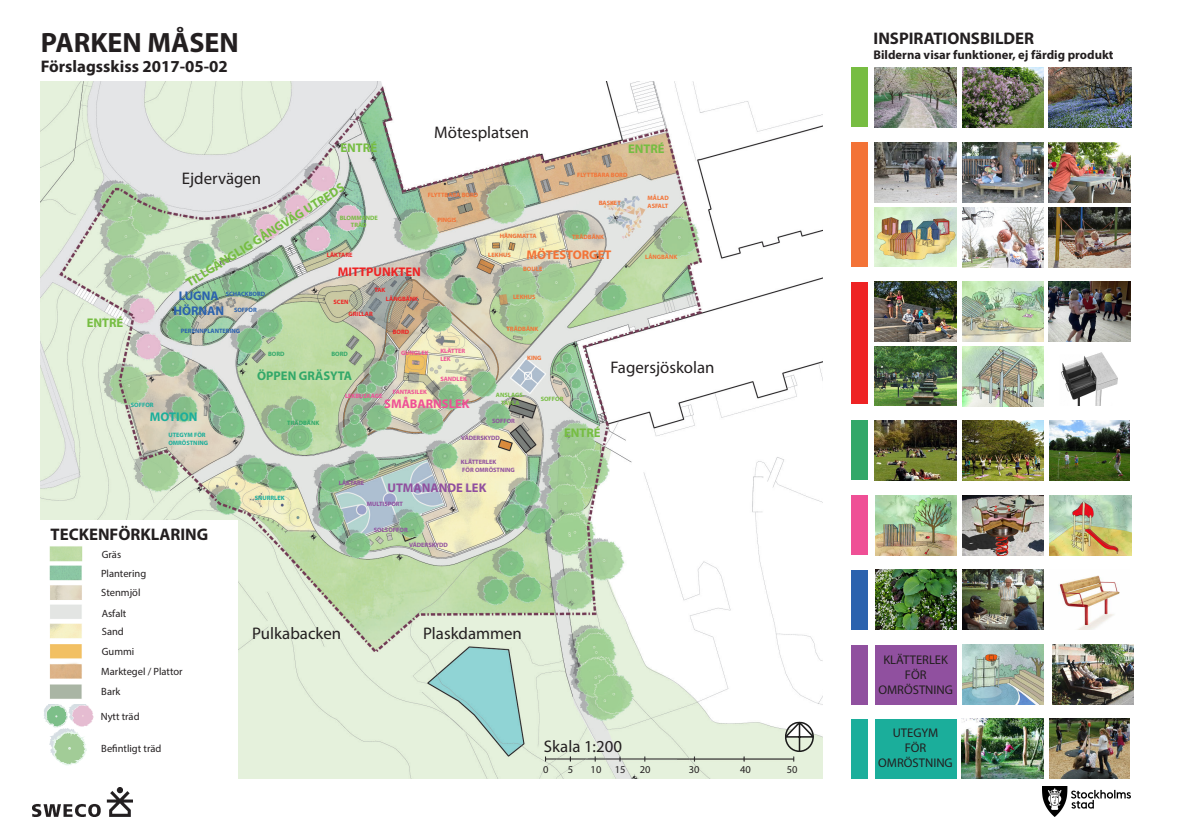
<style>
.page{position:relative;width:1180px;height:835px;background:#fff}
.page>*{position:absolute;margin:0;border:0;box-sizing:border-box;transform-origin:0 0}
.t1{font:700 28px "Myriad Pro";color:#231f20}
.t2{font:16.8px "Myriad Pro";color:#231f20}
.t3{font:700 16.8px "Myriad Pro";color:#231f20}
.t4{font:700 12.6px "Myriad Pro";color:#76bd42}
.t5{font:12.6px/15.1px "Myriad Pro";color:#231f20;text-align:center}
.t6{font:700 12.6px "Myriad Pro";color:#231f20}
.t7{font:700 12.6px "Myriad Pro";color:#32a869}
.t8{font:700 12.6px "Myriad Pro";color:#90509f}
.t9{font:700 12.6px "Myriad Pro";color:#f37337}
.t10{font:700 12.6px "Myriad Pro";color:#ef5096}
.t11{font:700 12.6px/15.1px "Myriad Pro";color:#2b62ae;text-align:center}
.t12{font:700 12.6px "Myriad Pro";color:#ee2324}
.t13{font:700 12.6px "Myriad Pro";color:#1bae9b}
.t14{font:10.5px/19.7px "Myriad Pro";color:#231f20}
.t15{font:700 6.3px/7.6px "Myriad Pro";color:#f37336}
.t16{font:700 6.3px/7.6px "Myriad Pro";color:#90509f}
.t17{font:700 6.3px/7.6px "Myriad Pro";color:#ef5096}
.t18{font:700 6.3px/7.6px "Myriad Pro";color:#1bae9b}
.t19{font:700 6.3px "Myriad Pro";color:#ee2324}
.t20{font:700 6.3px "Myriad Pro";color:#2b62ae}
.t21{font:700 6.3px/7.6px "Myriad Pro";color:#76bd42;text-align:center}
.t22{font:700 6.3px "Myriad Pro";color:#32a869}
.t23{font:700 6.3px "Myriad Pro";color:#f37337}
</style>
<div class="page">
<img style="left:41px;top:82px;width:781px;height:696px">
<svg style="left:785px;top:721px;width:29px;height:31px"></svg>
<img style="left:1059px;top:575px;width:61px;height:54px">
<img style="left:1049px;top:207px;width:81px;height:60px">
<img style="left:962px;top:282px;width:82px;height:59px">
<img style="left:874px;top:282px;width:82px;height:59px">
<img style="left:1049px;top:282px;width:81px;height:59px">
<img style="left:962px;top:420px;width:82px;height:60px">
<img style="left:874px;top:142px;width:82px;height:60px">
<img style="left:874px;top:420px;width:82px;height:60px">
<img style="left:962px;top:142px;width:82px;height:60px">
<img style="left:874px;top:346px;width:82px;height:59px">
<img style="left:962px;top:346px;width:82px;height:60px">
<img style="left:1061px;top:352px;width:57px;height:53px">
<img style="left:875px;top:569px;width:81px;height:60px">
<img style="left:962px;top:569px;width:82px;height:60px">
<img style="left:962px;top:207px;width:82px;height:60px">
<img style="left:1049px;top:420px;width:81px;height:60px">
<img style="left:1049px;top:142px;width:81px;height:60px">
<img style="left:874px;top:68px;width:82px;height:59px">
<img style="left:1049px;top:68px;width:82px;height:59px">
<img style="left:962px;top:68px;width:82px;height:59px">
<div style="left:875px;top:644px;width:81px;height:60px;background:#90509f"></div>
<div style="left:875px;top:718px;width:81px;height:60px;background:#1bae9b"></div>
<img style="left:874px;top:207px;width:82px;height:60px">
<img style="left:962px;top:495px;width:82px;height:60px">
<img style="left:875px;top:495px;width:81px;height:60px">
<img style="left:1049px;top:495px;width:82px;height:60px">
<img style="left:962px;top:718px;width:81px;height:60px">
<img style="left:1052px;top:644px;width:81px;height:60px">
<img style="left:962px;top:644px;width:82px;height:60px">
<div style="left:851px;top:68px;width:16px;height:59px;background:#77bd42"></div>
<div style="left:851px;top:420px;width:16px;height:60px;background:#32a869"></div>
<div style="left:851px;top:495px;width:16px;height:60px;background:#ef5096"></div>
<div style="left:851px;top:569px;width:16px;height:60px;background:#2b62ae"></div>
<div style="left:851px;top:644px;width:16px;height:60px;background:#90509f"></div>
<div style="left:851px;top:718px;width:16px;height:60px;background:#1bae9b"></div>
<div style="left:851px;top:143px;width:16px;height:124px;background:#f37337"></div>
<div style="left:851px;top:282px;width:16px;height:121px;background:#ee2324"></div>
<img style="left:1049px;top:718px;width:81px;height:60px">
<div style="left:35px;top:520px;width:202px;height:266px;background:#fff"></div>
<svg style="left:44px;top:704px;width:50px;height:61px"></svg>
<img style="left:1043px;top:786px;width:87px;height:29px">
<img style="left:33px;top:787px;width:99px;height:29px">
<img style="left:49px;top:546px;width:34px;height:153px">
<h1 class="t1" style="left:41px;top:24px;width:200px">PARKEN MÅSEN</h1>
<h2 class="t3" style="left:41px;top:55px;width:188px">Förslagsskiss 2017-05-02</h2>
<h3 class="t4" style="left:87px;top:315px;width:38px">ENTRÉ</h3>
<h3 class="t4" style="left:340px;top:140px;width:38px">ENTRÉ</h3>
<h2 class="t2" style="left:182px;top:168px;width:81px">Ejdervägen</h2>
<h3 class="t4" style="left:183px;top:277px;width:186px;rotate:-32deg">TILLGÄNGLIG GÅNGVÄG UTREDS</h3>
<p class="t21" style="left:340px;top:213px;width:40px">BLOMMANDE<br>TRÄD</p>
<p class="t19" style="left:327px;top:251px;width:27px">LÄKTARE</p>
<h3 class="t12" style="left:338px;top:263px;width:85px">MITTPUNKTEN</h3>
<p class="t19" style="left:374px;top:285px;width:12px">TAK</p>
<p class="t19" style="left:348px;top:309px;width:26px">GRILLAR</p>
<p class="t19" style="left:393px;top:328px;width:18px">BORD</p>
<h3 class="t11" style="left:173px;top:288px;width:52px">LUGNA<br>HÖRNAN</h3>
<p class="t20" style="left:226px;top:290px;width:41px">SCHACKBORD</p>
<p class="t20" style="left:181px;top:326px;width:61px">PERENNPLANTERING</p>
<p class="t19" style="left:386px;top:295px;width:34px">LÅNGBÄNK</p>
<p class="t19" style="left:333px;top:297px;width:16px">SCEN</p>
<p class="t20" style="left:234px;top:306px;width:24px">SOFFOR</p>
<h2 class="t2" style="left:434px;top:121px;width:96px">Mötesplatsen</h2>
<p class="t15" style="left:428px;top:191px;width:52px">FLYTTBARA BORD</p>
<p class="t15" style="left:437px;top:215px;width:21px">PINGIS</p>
<h3 class="t4" style="left:628px;top:140px;width:38px">ENTRÉ</h3>
<p class="t15" style="left:577px;top:171px;width:52px">FLYTTBARA BORD</p>
<p class="t15" style="left:599px;top:199px;width:24px">BASKET</p>
<p class="t15" style="left:647px;top:194px;width:23px">MÅLAD<br>ASFALT</p>
<p class="t15" style="left:500px;top:232px;width:38px">HÄNGMATTA</p>
<p class="t15" style="left:488px;top:251px;width:24px">LEKHUS</p>
<p class="t15" style="left:513px;top:293px;width:24px">LEKHUS</p>
<p class="t23" style="left:572px;top:233px;width:33px">TRÄDBÄNK</p>
<h3 class="t9" style="left:526px;top:247px;width:87px">MÖTESTORGET</h3>
<p class="t15" style="left:523px;top:265px;width:21px">BOULE</p>
<p class="t15" style="left:506px;top:325px;width:33px">TRÄDBÄNK</p>
<p class="t15" style="left:645px;top:253px;width:34px">LÅNGBÄNK</p>
<p class="t18" style="left:131px;top:401px;width:24px">SOFFOR</p>
<h3 class="t13" style="left:150px;top:409px;width:49px">MOTION</h3>
<p class="t18" style="left:168px;top:431px;width:41px">UTEGYM FÖR<br>OMRÖSTNING</p>
<h2 class="t3" style="left:51px;top:523px;width:159px">TECKENFÖRKLARING</h2>
<h3 class="t14" style="left:102px;top:544px;width:21px">Gräs</h3>
<h3 class="t14" style="left:101px;top:563px;width:47px">Plantering</h3>
<h3 class="t14" style="left:101px;top:581px;width:41px;line-height:20.8px">Stenmjöl<br>Asfalt</h3>
<h3 class="t14" style="left:101px;top:621px;width:83px">Sand<br>Gummi<br>Marktegel / Plattor</h3>
<h3 class="t14" style="left:101px;top:681px;width:21px">Bark</h3>
<h3 class="t14" style="left:101px;top:706px;width:40px">Nytt träd</h3>
<h3 class="t14" style="left:101px;top:738px;width:62px">Befintligt träd</h3>
<p class="t22" style="left:268px;top:349px;width:18px">BORD</p>
<p class="t22" style="left:331px;top:349px;width:18px">BORD</p>
<h3 class="t7" style="left:257px;top:367px;width:96px">ÖPPEN GRÄSYTA</h3>
<p class="t17" style="left:401px;top:349px;width:29px">GUNGLEK</p>
<p class="t17" style="left:440px;top:347px;width:26px">KLÄTTER<br>LEK</p>
<p class="t17" style="left:440px;top:375px;width:28px">SANDLEK</p>
<p class="t17" style="left:393px;top:387px;width:36px">FANTASILEK</p>
<p class="t17" style="left:345px;top:392px;width:39px">LEKBUSKAGE</p>
<h3 class="t10" style="left:384px;top:395px;width:87px">SMÅBARNSLEK</h3>
<p class="t15" style="left:527px;top:354px;width:16px">KING</p>
<p class="t21" style="left:496px;top:391px;width:30px">ANSLAGS-<br>TAVLA</p>
<p class="t21" style="left:541px;top:394px;width:24px">SOFFOR</p>
<p class="t22" style="left:287px;top:418px;width:33px">TRÄDBÄNK</p>
<p class="t18" style="left:255px;top:494px;width:31px">SNURRLEK</p>
<p class="t16" style="left:492px;top:417px;width:24px">SOFFOR</p>
<p class="t16" style="left:461px;top:434px;width:40px">VÄDERSKYDD</p>
<p class="t16" style="left:461px;top:458px;width:55px">KLÄTTERLEK<br>FÖR OMRÖSTNING</p>
<p class="t16" style="left:339px;top:479px;width:27px">LÄKTARE</p>
<h3 class="t8" style="left:387px;top:480px;width:100px">UTMANANDE LEK</h3>
<p class="t16" style="left:367px;top:500px;width:38px">MULTISPORT</p>
<p class="t16" style="left:374px;top:526px;width:35px">SOLSOFFOR</p>
<p class="t16" style="left:409px;top:541px;width:40px">VÄDERSKYDD</p>
<h3 class="t4" style="left:564px;top:424px;width:38px">ENTRÉ</h3>
<h2 class="t2" style="left:610px;top:357px;width:105px">Fagersjöskolan</h2>
<h2 class="t2" style="left:252px;top:622px;width:90px">Pulkabacken</h2>
<h2 class="t2" style="left:423px;top:622px;width:100px">Plaskdammen</h2>
<h2 class="t2" style="left:544px;top:735px;width:80px">Skala 1:200</h2>
<h3 class="t14" style="left:543px;top:759px;width:7px">0</h3>
<h3 class="t14" style="left:568px;top:759px;width:7px">5</h3>
<h3 class="t14" style="left:590px;top:759px;width:12px">10</h3>
<h3 class="t14" style="left:615px;top:759px;width:12px">15</h3>
<h3 class="t14" style="left:639px;top:759px;width:12px">20</h3>
<h3 class="t14" style="left:688px;top:759px;width:12px">30</h3>
<h3 class="t14" style="left:740px;top:759px;width:12px">40</h3>
<h3 class="t14" style="left:787px;top:759px;width:12px">50</h3>
<h2 class="t3" style="left:873px;top:27px;width:162px">INSPIRATIONSBILDER</h2>
<h3 class="t6" style="left:873px;top:47px;width:241px">Bilderna visar funktioner, ej färdig produkt</h3>
<h3 class="t5" style="left:878px;top:651px;width:76px">KLÄTTERLEK<br>FÖR<br>OMRÖSTNING</h3>
<h3 class="t5" style="left:878px;top:724px;width:76px">UTEGYM<br>FÖR<br>OMRÖSTNING</h3>
</div>
